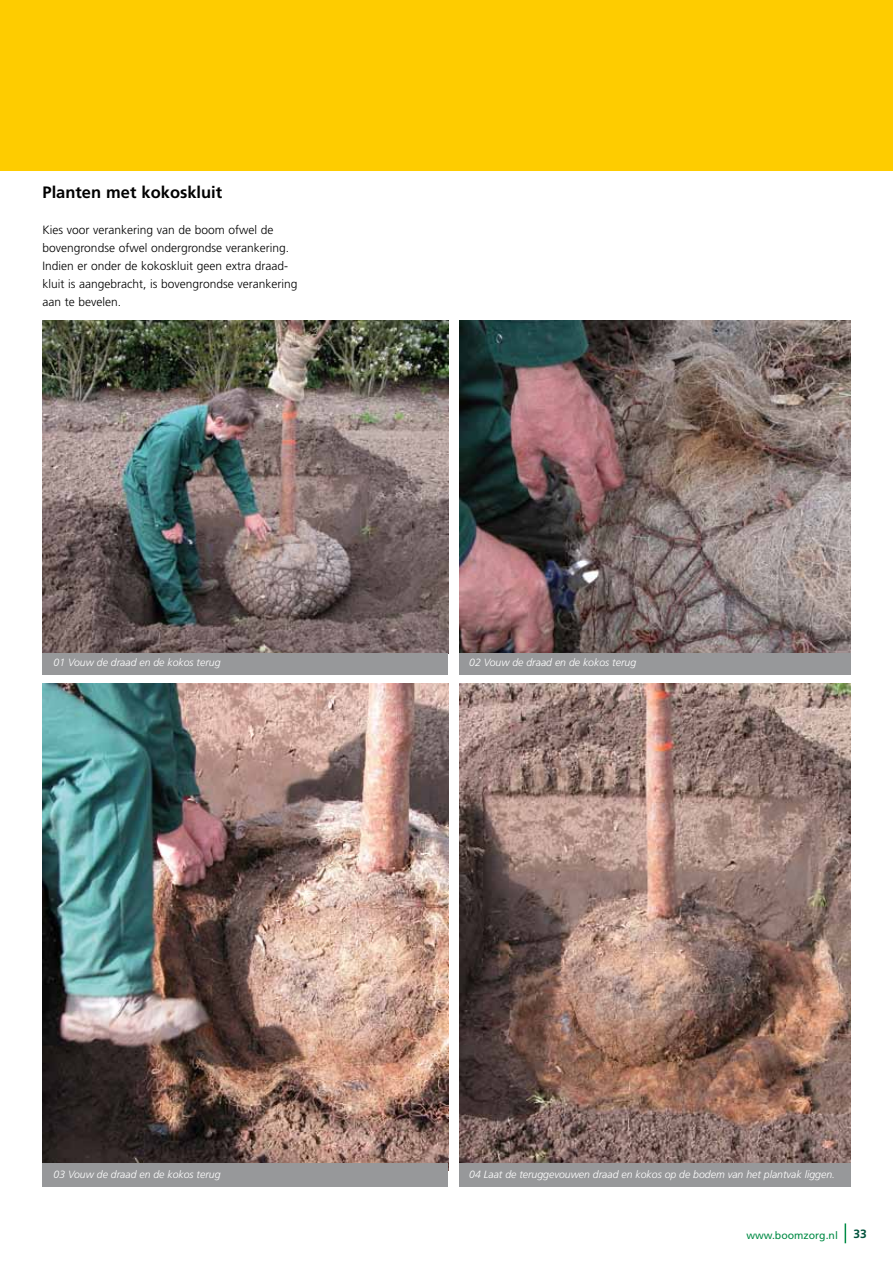
<style>
.page{position:relative;width:893px;height:1263px;background:#fff}
.page>*{position:absolute;margin:0;border:0;box-sizing:border-box;transform-origin:0 0}
.t1{font:700 16.5px "Frutiger";color:#000}
.t2{font:300 12px/18px "Frutiger";color:#000}
.t3{font:700 12px "Frutiger";color:#00523c}
.t4{font:italic 300 10.5px "Frutiger";color:#fff}
.t5{font:10.5px "Frutiger";color:#008b45}
</style>
<div class="page">
<svg style="left:845px;top:1223px;width:1px;height:20px"></svg>
<div style="left:0;top:0;width:893px;height:171px;background:#fecc00"></div>
<img style="left:43px;top:321px;width:405px;height:332px">
<img style="left:459px;top:321px;width:391px;height:332px">
<img style="left:43px;top:684px;width:405px;height:479px">
<img style="left:459px;top:684px;width:391px;height:479px">
<div style="left:43px;top:653px;width:405px;height:21px;background:#97989a"></div>
<div style="left:459px;top:653px;width:391px;height:21px;background:#97989a"></div>
<div style="left:43px;top:1163px;width:405px;height:24px;background:#97989a"></div>
<div style="left:459px;top:1163px;width:391px;height:24px;background:#97989a"></div>
<h1 class="t1" style="left:43px;top:183px;width:181px">Planten met kokoskluit</h1>
<p class="t2" style="left:43px;top:221px;width:256px">Kies voor verankering van de boom ofwel de bovengrondse ofwel ondergrondse verankering.<br>Indien er onder de kokoskluit geen extra draad&shy;kluit is aangebracht, is bovengrondse verankering aan te bevelen.</p>
<p class="t4" style="left:54px;top:656px;width:168px">01 Vouw de draad en de kokos terug</p>
<p class="t4" style="left:469px;top:656px;width:168px">02 Vouw de draad en de kokos terug</p>
<p class="t4" style="left:54px;top:1169px;width:168px">03 Vouw de draad en de kokos terug</p>
<p class="t4" style="left:469px;top:1168px;width:367px">04 Laat de teruggevouwen draad en kokos op de bodem van het plantvak liggen.</p>
<p class="t5" style="left:746px;top:1229px;width:93px">www.boomzorg.nl</p>
<p class="t3" style="left:853px;top:1227px;width:15px">33</p>
</div>
